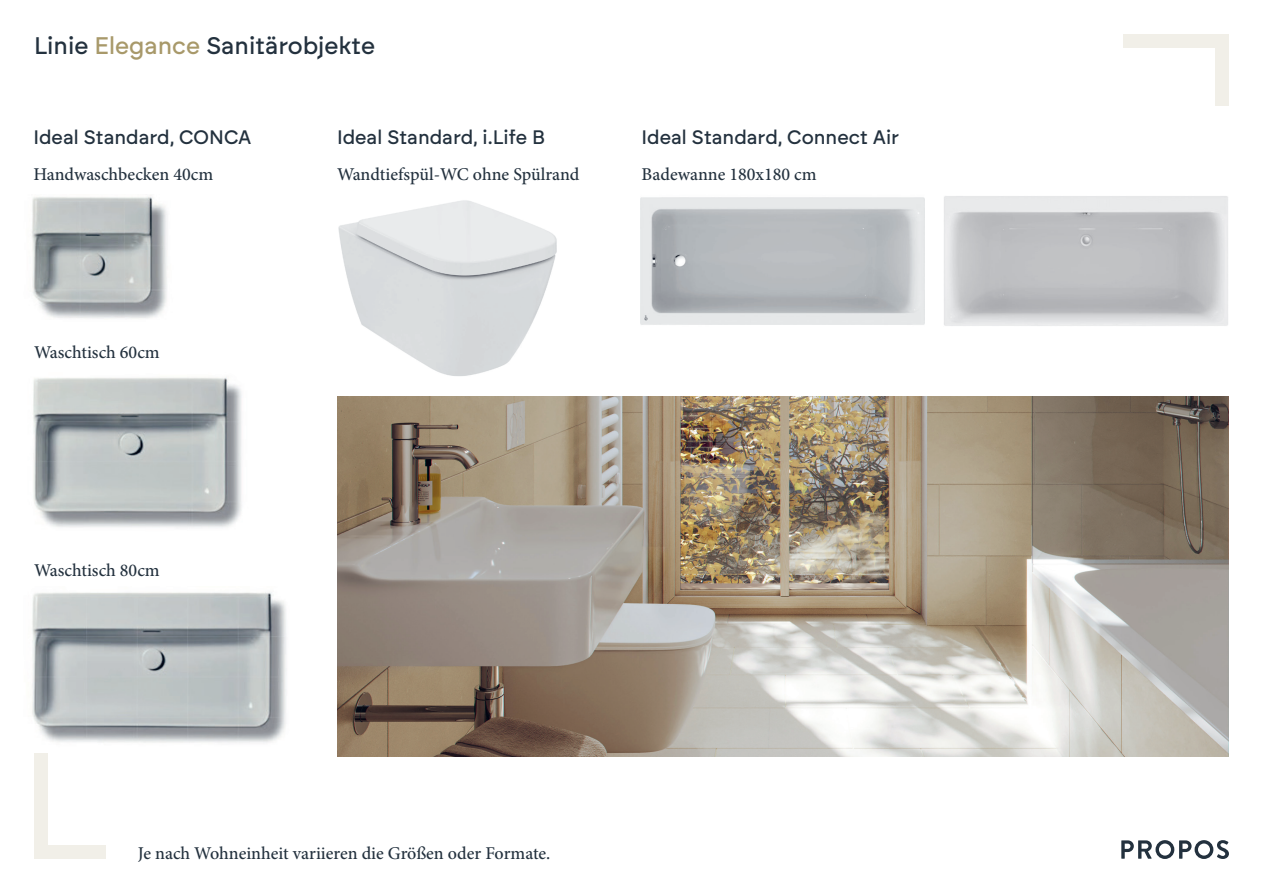
<style>
.page{position:relative;width:1263px;height:893px;background:#fff}
.page>*{position:absolute;margin:0;border:0;box-sizing:border-box;transform-origin:0 0}
.t1{font:500 24px "Brockmann";color:#23313e}
.t2{font:500 19.5px "Brockmann";color:#23313e}
.t3{font:500 18px "Minion Pro";color:#23313e}
.s1{color:#a8996a}
</style>
<div class="page">
<div style="left:1215px;top:34px;width:14px;height:72px;background:#f1efe8"></div>
<div style="left:1124px;top:34px;width:105px;height:14px;background:#f1efe8"></div>
<div style="left:34px;top:845px;width:72px;height:14px;background:#f1efe8"></div>
<div style="left:34px;top:754px;width:14px;height:105px;background:#f1efe8"></div>
<svg style="left:1121px;top:840px;width:108px;height:19px"></svg>
<img style="left:33px;top:377px;width:209px;height:151px">
<img style="left:32px;top:197px;width:135px;height:122px">
<img style="left:32px;top:592px;width:254px;height:151px">
<img style="left:338px;top:200px;width:219px;height:176px">
<img style="left:944px;top:196px;width:284px;height:130px">
<img style="left:640px;top:197px;width:284px;height:128px">
<img style="left:337px;top:396px;width:891px;height:360px">
<h1 class="t1" style="left:34px;top:31px;width:343px">Linie <span class="s1">Elegance</span> Sanitärobjekte</h1>
<p class="t2" style="left:33px;top:125px;width:220px">Ideal Standard, CONCA</p>
<p class="t2" style="left:337px;top:125px;width:210px">Ideal Standard, i.Life B</p>
<p class="t2" style="left:641px;top:125px;width:259px">Ideal Standard, Connect Air</p>
<p class="t3" style="left:33px;top:162px;width:181px">Handwaschbecken 40cm</p>
<p class="t3" style="left:337px;top:162px;width:244px">Wandtiefspül-WC ohne Spülrand</p>
<p class="t3" style="left:641px;top:162px;width:177px">Badewanne 180x180 cm</p>
<p class="t3" style="left:34px;top:340px;width:127px">Waschtisch 60cm</p>
<p class="t3" style="left:34px;top:558px;width:127px">Waschtisch 80cm</p>
<p class="t3" style="left:138px;top:841px;width:414px">Je nach Wohneinheit variieren die Größen oder Formate.</p>
</div>
